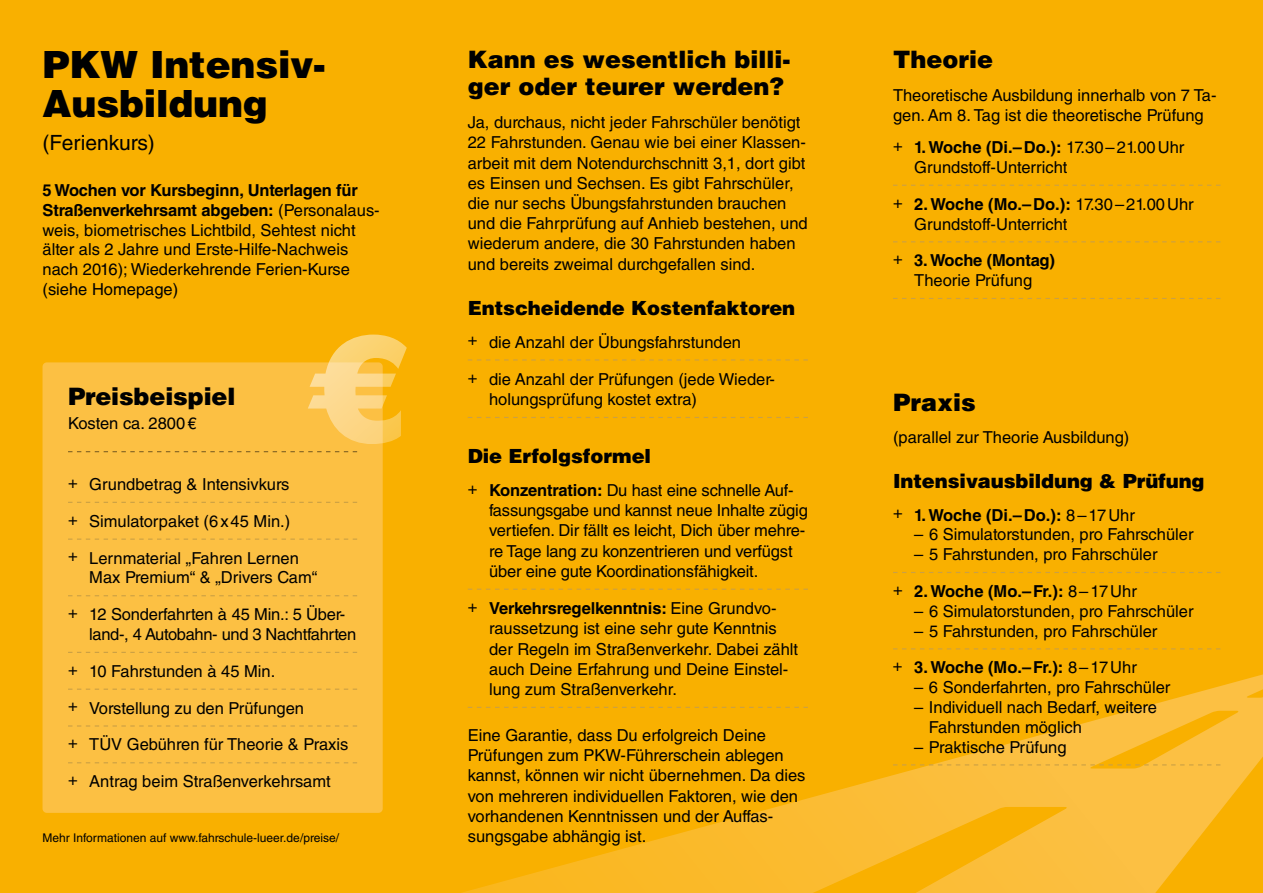
<style>
.page{position:relative;width:1263px;height:893px;background:#f9b000}
.page>*{position:absolute;margin:0;border:0;box-sizing:border-box;transform-origin:0 0}
.t1{font:900 150px "Helvetica LT Std";color:#fff}
.t2{font:900 37.5px/39.3px "Helvetica LT Std";letter-spacing:-.005em;color:#000}
.t3{font:900 24px/26.8px "Helvetica LT Std";color:#000}
.t4{font:21px "Helvetica LT Std";color:#000}
.t5{font:900 19.5px "Helvetica LT Std";letter-spacing:-.005em;color:#000}
.t6{font:16.5px/20.2px "Helvetica LT Std";color:#000}
.t7{font:700 16.5px "Helvetica LT Std";color:#000}
.t8{font:16.5px/19.8px "Helvetica LT Std";letter-spacing:-.02em;color:#000}
.t9{font:12px "Helvetica LT Std";color:#000}
.s1{font-weight:700}
.s2{font-weight:400}
</style>
<div class="page">
<svg style="left:42px;top:652px;width:1221px;height:241px"></svg>
<div style="left:43px;top:362px;width:340px;height:451px;background:#fcc043;border-radius:4px"></div>
<svg style="left:68px;top:502px;width:289px;height:1px"></svg>
<svg style="left:68px;top:539px;width:289px;height:1px"></svg>
<svg style="left:68px;top:595px;width:289px;height:1px"></svg>
<svg style="left:68px;top:652px;width:289px;height:1px"></svg>
<svg style="left:68px;top:689px;width:289px;height:1px"></svg>
<svg style="left:68px;top:725px;width:289px;height:1px"></svg>
<svg style="left:68px;top:762px;width:289px;height:1px"></svg>
<svg style="left:68px;top:451px;width:289px;height:1px"></svg>
<svg style="left:468px;top:359px;width:340px;height:2px"></svg>
<svg style="left:468px;top:417px;width:340px;height:1px"></svg>
<svg style="left:468px;top:589px;width:340px;height:1px"></svg>
<svg style="left:468px;top:707px;width:340px;height:1px"></svg>
<svg style="left:893px;top:185px;width:327px;height:1px"></svg>
<svg style="left:893px;top:241px;width:327px;height:1px"></svg>
<svg style="left:893px;top:298px;width:327px;height:1px"></svg>
<svg style="left:893px;top:572px;width:327px;height:1px"></svg>
<svg style="left:893px;top:648px;width:327px;height:1px"></svg>
<svg style="left:893px;top:764px;width:327px;height:1px"></svg>
<h2 class="t2" style="left:43px;top:44px;width:285px">PKW Intensiv-<br>Ausbildung</h2>
<p class="t4" style="left:43px;top:130px;width:114px">(Ferienkurs)</p>
<p class="t6" style="left:43px;top:180px;width:339px;line-height:19.8px"><span class="s1">5 Wochen vor Kursbeginn, Unterlagen für Straßenverkehrsamt abgeben:</span> (Personalaus&shy;weis, biometrisches Lichtbild, Sehtest nicht älter als 2 Jahre und Erste-Hilfe-Nachweis nach 2016); Wiederkehrende Ferien-Kurse (siehe Homepage)</p>
<h3 class="t3" style="left:68px;top:383px;width:169px">Preisbeispiel</h3>
<p class="t6" style="left:68px;top:413px;width:130px">Kosten ca. 2800€</p>
<h1 class="t1" style="left:307px;top:290px;width:102px">€</h1>
<p class="t6" style="left:68px;top:474px;width:223px">+ Grundbetrag &amp; Intensivkurs</p>
<p class="t6" style="left:68px;top:511px;width:224px">+ Simulatorpaket (6x45 Min.)</p>
<p class="t6" style="left:89px;top:548px;width:229px;line-height:19.8px;text-indent:-21px">+ Lernmaterial „Fahren Lernen<br>Max Premium“ &amp; „Drivers Cam“</p>
<p class="t8" style="left:89px;top:604px;width:268px;text-indent:-21px">+ 12 Sonderfahrten à 45 Min.: 5 Über&shy;land-, 4 Autobahn- und 3 Nachtfahrten</p>
<p class="t6" style="left:68px;top:661px;width:209px">+ 10 Fahrstunden à 45 Min.</p>
<p class="t6" style="left:68px;top:698px;width:237px">+ Vorstellung zu den Prüfungen</p>
<p class="t6" style="left:68px;top:734px;width:282px">+ TÜV Gebühren für Theorie &amp; Praxis</p>
<p class="t6" style="left:68px;top:771px;width:264px">+ Antrag beim Straßenverkehrsamt</p>
<p class="t9" style="left:43px;top:831px;width:298px">Mehr Informationen auf www.fahrschule-lueer.de/preise/</p>
<h3 class="t3" style="left:468px;top:46px;width:324px">Kann es wesentlich billi&shy;ger oder teurer werden?</h3>
<p class="t6" style="left:468px;top:112px;width:341px">Ja, durchaus, nicht jeder Fahrschüler benötigt 22 Fahrstunden. Genau wie bei einer Klassen&shy;arbeit mit dem Notendurchschnitt 3,1, dort gibt es Einsen und Sechsen. Es gibt Fahrschüler, die nur sechs Übungsfahrstunden brauchen und die Fahrprüfung auf Anhieb bestehen, und wiederum andere, die 30 Fahrstunden haben und bereits zweimal durchgefallen sind.</p>
<p class="t5" style="left:468px;top:295px;width:329px">Entscheidende Kostenfaktoren</p>
<p class="t6" style="left:468px;top:332px;width:275px">+ die Anzahl der Übungsfahrstunden</p>
<p class="t6" style="left:489px;top:369px;width:286px;text-indent:-21px">+ die Anzahl der Prüfungen (jede Wieder&shy;holungsprüfung kostet extra)</p>
<p class="t5" style="left:468px;top:443px;width:185px">Die Erfolgsformel</p>
<p class="t6" style="left:489px;top:480px;width:320px;text-indent:-21px">+ <span class="s1">Konzentration:</span> Du hast eine schnelle Auf&shy;fassungsgabe und kannst neue Inhalte zügig vertiefen. Dir fällt es leicht, Dich über mehre&shy;re Tage lang zu konzentrieren und verfügst über eine gute Koordinationsfähigkeit.</p>
<p class="t6" style="left:489px;top:598px;width:311px;text-indent:-21px">+ <span class="s1">Verkehrsregelkenntnis:</span> Eine Grundvo&shy;raussetzung ist eine sehr gute Kenntnis der Regeln im Straßenverkehr. Dabei zählt auch Deine Erfahrung und Deine Einstel&shy;lung zum Straßenverkehr.</p>
<p class="t6" style="left:468px;top:725px;width:339px">Eine Garantie, dass Du erfolgreich Deine Prüfungen zum PKW-Führerschein ablegen kannst, können wir nicht übernehmen. Da dies von mehreren individuellen Faktoren, wie den vorhandenen Kenntnissen und der Auffas&shy;sungsgabe abhängig ist.</p>
<h3 class="t3" style="left:893px;top:46px;width:102px">Theorie</h3>
<p class="t6" style="left:893px;top:85px;width:325px;line-height:19.8px">Theoretische Ausbildung innerhalb von 7 Ta&shy;gen. Am 8. Tag ist die theoretische Prüfung</p>
<p class="t6" style="left:914px;top:137px;width:272px;line-height:19.8px;text-indent:-21px">+ <span class="s1">1. Woche (Di.–Do.):</span> 17.30–21.00Uhr<br>Grundstoff-Unterricht</p>
<p class="t6" style="left:914px;top:194px;width:281px;line-height:19.8px;text-indent:-21px">+ <span class="s1">2. Woche (Mo.–Do.):</span> 17.30–21.00Uhr<br>Grundstoff-Unterricht</p>
<p class="t6" style="left:893px;top:251px;width:163px;line-height:19.8px;text-align:center">+ <span class="s1">3. Woche (Montag)<br></span>Theorie Prüfung</p>
<h3 class="t3" style="left:893px;top:388px;width:84px">Praxis</h3>
<p class="t6" style="left:893px;top:427px;width:238px">(parallel zur Theorie Ausbildung)</p>
<p class="t5" style="left:893px;top:468px;width:313px">Intensivausbildung &amp; Prüfung</p>
<p class="t7" style="left:893px;top:505px;width:243px"><span class="s2">+</span> 1. Woche (Di.–Do.): <span class="s2">8–17Uhr</span></p>
<p class="t6" style="left:914px;top:524px;width:281px">– 6 Simulatorstunden, pro Fahrschüler</p>
<p class="t6" style="left:914px;top:544px;width:245px">– 5 Fahrstunden, pro Fahrschüler</p>
<p class="t7" style="left:893px;top:581px;width:245px"><span class="s2">+</span> 2. Woche (Mo.–Fr.): <span class="s2">8–17Uhr</span></p>
<p class="t6" style="left:914px;top:601px;width:281px">– 6 Simulatorstunden, pro Fahrschüler</p>
<p class="t6" style="left:914px;top:621px;width:245px">– 5 Fahrstunden, pro Fahrschüler</p>
<p class="t7" style="left:893px;top:657px;width:245px"><span class="s2">+</span> 3. Woche (Mo.–Fr.): <span class="s2">8–17Uhr</span></p>
<p class="t6" style="left:914px;top:677px;width:258px">– 6 Sonderfahrten, pro Fahrschüler</p>
<p class="t6" style="left:929px;top:697px;width:229px;line-height:19.8px;text-indent:-15px">– Individuell nach Bedarf, weitere<br>Fahrstunden möglich</p>
<p class="t6" style="left:914px;top:737px;width:154px">– Praktische Prüfung</p>
</div>
